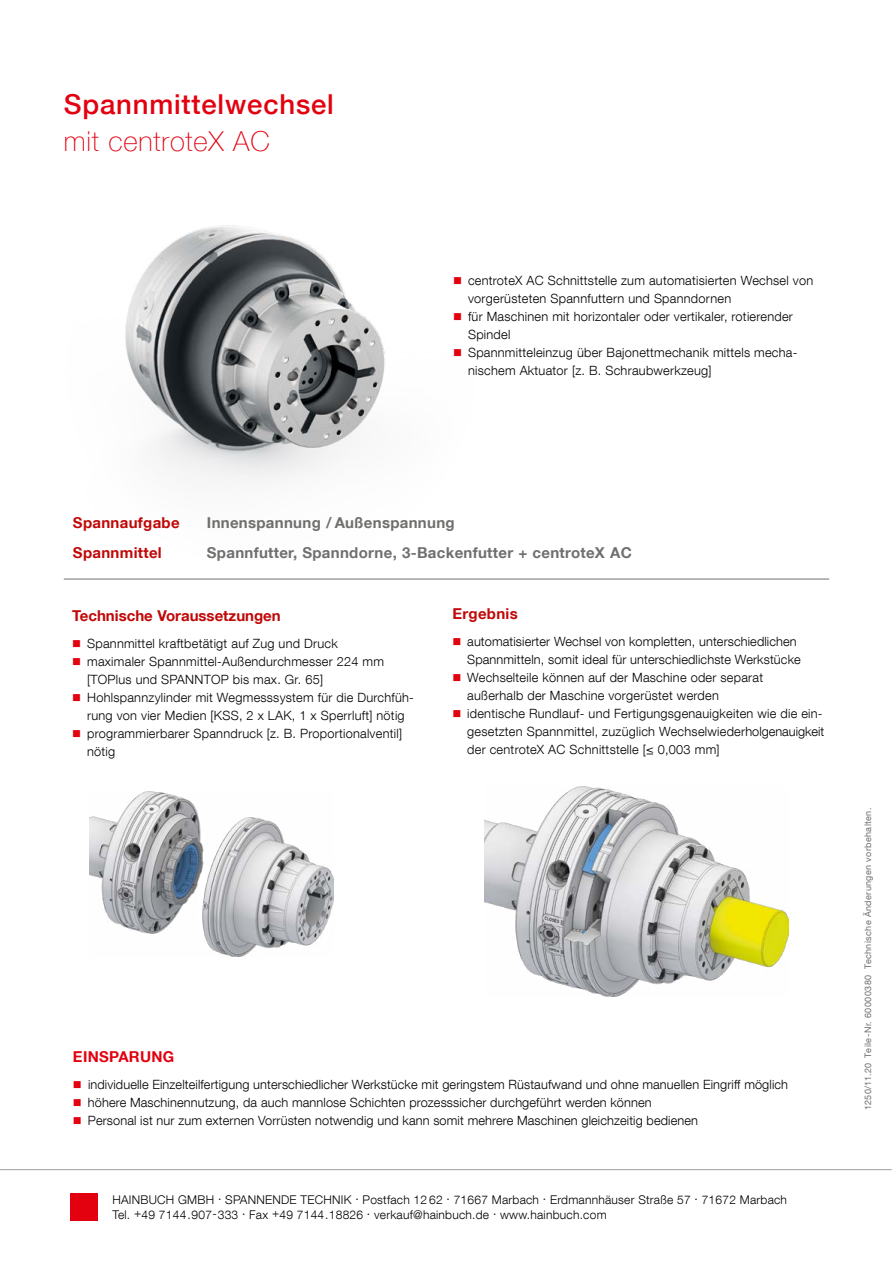
<style>
.page{position:relative;width:893px;height:1263px;background:#fff}
.page>*{position:absolute;margin:0;border:0;box-sizing:border-box;transform-origin:0 0}
.t1{font:500 27.45px "Helvetica Neue LT Com";letter-spacing:.03em;color:#e3000f}
.t2{font:100 27.45px "Helvetica Neue LT Com";letter-spacing:.03em;color:#e3000f}
.t3{font:700 15px/30px "Helvetica Neue LT Com";letter-spacing:.02em;color:#6f6f6e}
.t4{font:700 15px/30px "Helvetica Neue LT Com";letter-spacing:.02em;color:#c00808}
.t5{font:700 15px "Helvetica Neue LT Com";color:#c00808}
.t6{font:700 15px "Helvetica Neue LT Com";letter-spacing:.02em;color:#e3000f}
.t7{font:300 12.75px/18px "Helvetica Neue LT Com";letter-spacing:.02em;color:#000}
.t8{font:300 12px/15px "Helvetica Neue LT Com";letter-spacing:.02em;color:#000}
.t9{font:9px "Helvetica Neue LT Com";letter-spacing:.045em;color:#6f6f6e}
.s1{color:#e3000f}
</style>
<div class="page">
<div style="left:71px;top:1193px;width:27px;height:27px;background:#e3000f"></div>
<hr style="left:0;top:1169px;width:892px;height:1px;background:#9c9d9d">
<img style="left:89px;top:791px;width:245px;height:166px">
<img style="left:484px;top:786px;width:305px;height:210px">
<img style="left:125px;top:225px;width:260px;height:255px">
<hr style="left:64px;top:579px;width:765px;height:1px;background:#6f6f6e">
<h1 class="t1" style="left:64px;top:87px;width:272px">Spannmittelwechsel</h1>
<h1 class="t2" style="left:64px;top:125px;width:207px">mit centroteX AC</h1>
<p class="t7" style="left:468px;top:272px;width:347px;text-indent:-15px"><span class="s1">■</span> centroteX AC Schnittstelle zum automatisierten Wechsel von vorgerüsteten Spannfuttern und Spanndornen</p>
<p class="t7" style="left:468px;top:308px;width:326px;text-indent:-15px"><span class="s1">■</span> für Maschinen mit horizontaler oder vertikaler, rotierender<br>Spindel</p>
<p class="t7" style="left:468px;top:344px;width:331px;text-indent:-15px"><span class="s1">■</span> Spannmitteleinzug über Bajonettmechanik mittels mecha&shy;nischem Aktuator [z. B. Schraubwerkzeug]</p>
<p class="t4" style="left:73px;top:507px;width:108px">Spannaufgabe<br>Spannmittel</p>
<p class="t3" style="left:207px;top:507px;width:426px">Innenspannung / Außenspannung<br>Spannfutter, Spanndorne, 3-Backenfutter + centroteX AC</p>
<p class="t5" style="left:72px;top:606px;width:210px">Technische Voraussetzungen</p>
<p class="t7" style="left:72px;top:634px;width:267px"><span class="s1">■</span> Spannmittel kraftbetätigt auf Zug und Druck</p>
<p class="t7" style="left:87px;top:652px;width:298px;text-indent:-15px"><span class="s1">■</span> maximaler Spannmittel-Außendurchmesser 224 mm [TOPlus und SPANNTOP bis max. Gr. 65]</p>
<p class="t7" style="left:72px;top:688px;width:343px;text-align:center"><span class="s1">■</span> Hohlspannzylinder mit Wegmesssystem für die Durchfüh&shy;rung von vier Medien [KSS, 2 x LAK, 1 x Sperrluft] nötig</p>
<p class="t7" style="left:87px;top:724px;width:316px;text-indent:-15px"><span class="s1">■</span> programmierbarer Spanndruck [z. B. Proportionalventil] nötig</p>
<p class="t4" style="left:452px;top:599px;width:67px">Ergebnis</p>
<p class="t7" style="left:467px;top:633px;width:335px;text-indent:-15px"><span class="s1">■</span> automatisierter Wechsel von kompletten, unterschiedlichen<br>Spannmitteln, somit ideal für unterschiedlichste Werkstücke</p>
<p class="t7" style="left:467px;top:669px;width:297px;text-indent:-15px"><span class="s1">■</span> Wechselteile können auf der Maschine oder separat außerhalb der Maschine vorgerüstet werden</p>
<p class="t7" style="left:467px;top:705px;width:358px;text-indent:-15px"><span class="s1">■</span> identische Rundlauf- und Fertigungsgenauigkeiten wie die ein&shy;gesetzten Spannmittel, zuzüglich Wechselwiederholgenauigkeit der centroteX AC Schnittstelle [≤ 0,003 mm]</p>
<p class="t6" style="left:73px;top:1048px;width:103px">EINSPARUNG</p>
<p class="t7" style="left:73px;top:1076px;width:717px"><span class="s1">■</span> individuelle Einzelteilfertigung unterschiedlicher Werkstücke mit geringstem Rüstaufwand und ohne manuellen Eingriff möglich</p>
<p class="t7" style="left:73px;top:1094px;width:580px"><span class="s1">■</span> höhere Maschinennutzung, da auch mannlose Schichten prozesssicher durchgeführt werden können</p>
<p class="t7" style="left:73px;top:1112px;width:627px"><span class="s1">■</span> Personal ist nur zum externen Vorrüsten notwendig und kann somit mehrere Maschinen gleichzeitig bedienen</p>
<p class="t8" style="left:112px;top:1191px;width:676px">HAINBUCH GMBH · SPANNENDE TECHNIK · Postfach 12 62 · 71667 Marbach · Erdmannhäuser Straße 57 · 71672 Marbach<br>Tel. +49 7144.907-333 · Fax +49 7144.18826 · verkauf@hainbuch.de · www.hainbuch.com</p>
<p class="t9" style="left:862px;top:1110px;width:304px;rotate:-90deg">1250/11.20 Teile-Nr. 60000380 Technische Änderungen vorbehalten.</p>
</div>
